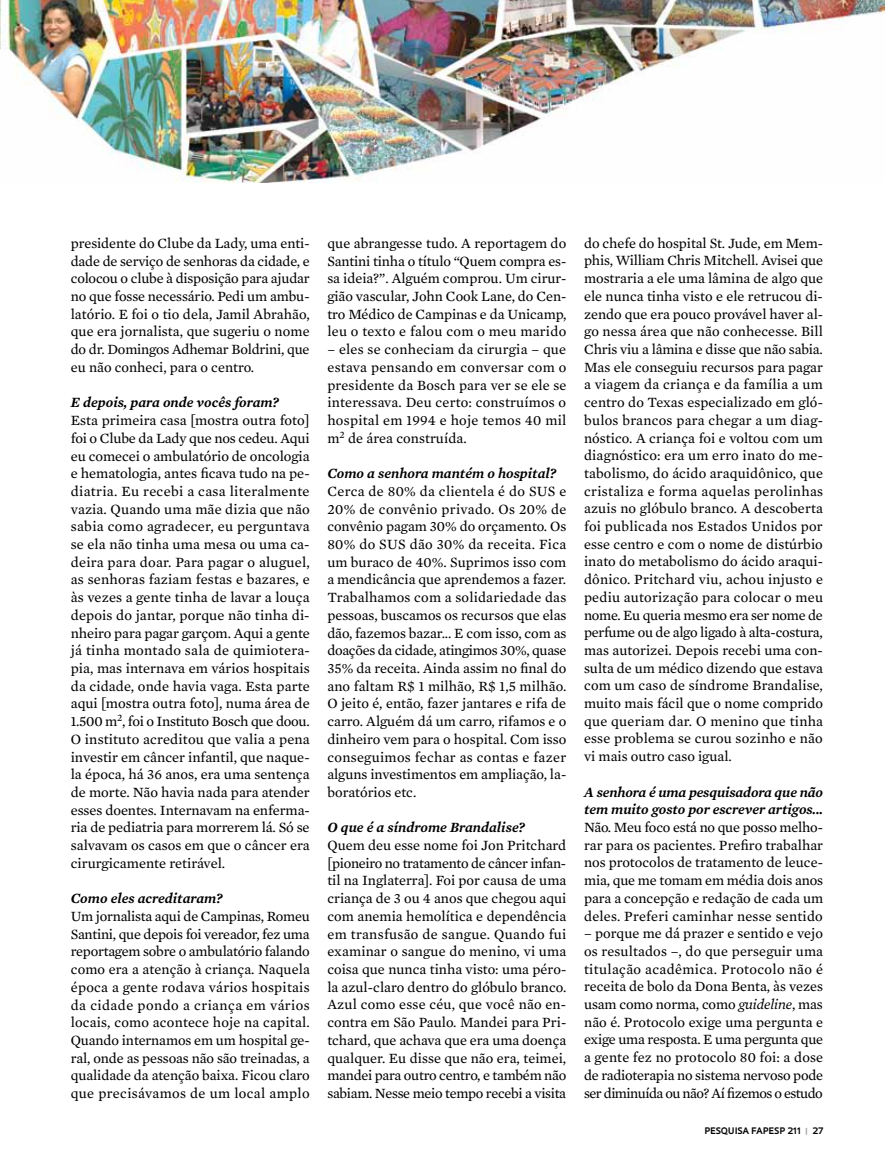
<style>
.page{position:relative;width:885px;height:1169px;background:#fff}
.page>*{position:absolute;margin:0;border:0;box-sizing:border-box;transform-origin:0 0}
.t1{font:14.4px/17.7px "Mercury Text G2";color:#000;text-align:justify}
.t2{font:italic 600 14.4px/17.7px "Mercury Text G2";letter-spacing:-.005em;color:#000}
.t3{font:700 8.7px "Oculum";letter-spacing:.01em;color:#000}
.s1{font-style:italic}
.s2{color:#939598}
</style>
<div class="page">
<img style="left:0;top:0;width:885px;height:183px">
<p class="t1" style="left:71px;top:233px;width:241px">presidente do Clube da Lady, uma enti&shy;dade de serviço de senhoras da cidade, e colocou o clube à disposição para ajudar no que fosse necessário. Pedi um ambu&shy;latório. E foi o tio dela, Jamil Abrahão, que era jornalista, que sugeriu o nome do dr. Domingos Adhemar Boldrini, que eu não conheci, para o centro.</p>
<p class="t2" style="left:71px;top:393px;width:210px">E depois, para onde vocês foram?</p>
<p class="t1" style="left:71px;top:411px;width:241px">Esta primeira casa [mostra outra foto] foi o Clube da Lady que nos cedeu. Aqui eu comecei o ambulatório de oncologia e hematologia, antes ficava tudo na pe&shy;diatria. Eu recebi a casa literalmente vazia. Quando uma mãe dizia que não sabia como agradecer, eu perguntava se ela não tinha uma mesa ou uma ca&shy;deira para doar. Para pagar o aluguel, as senhoras faziam festas e bazares, e às vezes a gente tinha de lavar a louça depois do jantar, porque não tinha di&shy;nheiro para pagar garçom. Aqui a gente já tinha montado sala de quimiotera&shy;pia, mas internava em vários hospitais da cidade, onde havia vaga. Esta parte aqui [mostra outra foto], numa área de 1.500 m<sup>2</sup>, foi o Instituto Bosch que doou.<br>O instituto acreditou que valia a pena investir em câncer infantil, que naque&shy;la época, há 36 anos, era uma sentença de morte. Não havia nada para atender esses doentes. Internavam na enferma&shy;ria de pediatria para morrerem lá. Só se salvavam os casos em que o câncer era cirurgicamente retirável.</p>
<p class="t2" style="left:71px;top:889px;width:154px">Como eles acreditaram?</p>
<p class="t1" style="left:71px;top:906px;width:241px">Um jornalista aqui de Campinas, Romeu Santini, que depois foi vereador, fez uma reportagem sobre o ambulatório falando como era a atenção à criança. Naquela época a gente rodava vários hospitais da cidade pondo a criança em vários locais, como acontece hoje na capital.<br>Quando internamos em um hospital ge&shy;ral, onde as pessoas não são treinadas, a qualidade da atenção baixa. Ficou claro que precisávamos de um local amplo</p>
<p class="t1" style="left:327px;top:233px;width:241px">que abrangesse tudo. A reportagem do Santini tinha o título “Quem compra es&shy;sa ideia?”. Alguém comprou. Um cirur&shy;gião vascular, John Cook Lane, do Cen&shy;tro Médico de Campinas e da Unicamp, leu o texto e falou com o meu marido</p>
<p class="t1" style="left:327px;top:340px;width:241px">– eles se conheciam da cirurgia – que estava pensando em conversar com o presidente da Bosch para ver se ele se interessava. Deu certo: construímos o hospital em 1994 e hoje temos 40 mil m<sup>2</sup> de área construída.</p>
<p class="t2" style="left:327px;top:464px;width:231px">Como a senhora mantém o hospital?</p>
<p class="t1" style="left:327px;top:481px;width:241px">Cerca de 80% da clientela é do SUS e 20% de convênio privado. Os 20% de convênio pagam 30% do orçamento. Os 80% do SUS dão 30% da receita. Fica um buraco de 40%. Suprimos isso com a mendicância que aprendemos a fazer.<br>Trabalhamos com a solidariedade das pessoas, buscamos os recursos que elas dão, fazemos bazar... E com isso, com as doações da cidade, atingimos 30%, quase 35% da receita. Ainda assim no final do ano faltam R$ 1 milhão, R$ 1,5 milhão.<br>O jeito é, então, fazer jantares e rifa de carro. Alguém dá um carro, rifamos e o dinheiro vem para o hospital. Com isso conseguimos fechar as contas e fazer alguns investimentos em ampliação, la&shy;boratórios etc.</p>
<p class="t2" style="left:327px;top:818px;width:199px">O que é a síndrome Brandalise?</p>
<p class="t1" style="left:327px;top:835px;width:241px">Quem deu esse nome foi Jon Pritchard [pioneiro no tratamento de câncer infan&shy;til na Inglaterra]. Foi por causa de uma criança de 3 ou 4 anos que chegou aqui com anemia hemolítica e dependência em transfusão de sangue. Quando fui examinar o sangue do menino, vi uma coisa que nunca tinha visto: uma péro&shy;la azul-claro dentro do glóbulo branco.<br>Azul como esse céu, que você não en&shy;contra em São Paulo. Mandei para Pri&shy;tchard, que achava que era uma doença qualquer. Eu disse que não era, teimei, mandei para outro centro, e também não sabiam. Nesse meio tempo recebi a visita</p>
<p class="t1" style="left:584px;top:233px;width:241px">do chefe do hospital St. Jude, em Mem&shy;phis, William Chris Mitchell. Avisei que mostraria a ele uma lâmina de algo que ele nunca tinha visto e ele retrucou di&shy;zendo que era pouco provável haver al&shy;go nessa área que não conhecesse. Bill Chris viu a lâmina e disse que não sabia.<br>Mas ele conseguiu recursos para pagar a viagem da criança e da família a um centro do Texas especializado em gló&shy;bulos brancos para chegar a um diag&shy;nóstico. A criança foi e voltou com um diagnóstico: era um erro inato do me&shy;tabolismo, do ácido araquidônico, que cristaliza e forma aquelas perolinhas azuis no glóbulo branco. A descoberta foi publicada nos Estados Unidos por esse centro e com o nome de distúrbio inato do metabolismo do ácido araqui&shy;dônico. Pritchard viu, achou injusto e pediu autorização para colocar o meu nome. Eu queria mesmo era ser nome de perfume ou de algo ligado à alta-costura, mas autorizei. Depois recebi uma con&shy;sulta de um médico dizendo que estava com um caso de síndrome Brandalise, muito mais fácil que o nome comprido que queriam dar. O menino que tinha esse problema se curou sozinho e não vi mais outro caso igual.</p>
<p class="t2" style="left:584px;top:782px;width:240px">A senhora é uma pesquisadora que não tem muito gosto por escrever artigos...</p>
<p class="t1" style="left:584px;top:817px;width:241px">Não. Meu foco está no que posso melho&shy;rar para os pacientes. Prefiro trabalhar nos protocolos de tratamento de leuce&shy;mia, que me tomam em média dois anos para a concepção e redação de cada um deles. Preferi caminhar nesse sentido</p>
<p class="t1" style="left:584px;top:923px;width:241px">– porque me dá prazer e sentido e vejo os resultados –, do que perseguir uma titulação acadêmica. Protocolo não é receita de bolo da Dona Benta, às vezes usam como norma, como <span class="s1">guideline</span>, mas não é. Protocolo exige uma pergunta e exige uma resposta. E uma pergunta que a gente fez no protocolo 80 foi: a dose de radioterapia no sistema nervoso pode ser diminuída ou não? Aí fizemos o estudo</p>
<p class="t3" style="left:704px;top:1124px;width:7px">PES</p>
<p class="t3" style="left:721px;top:1124px;width:43px">QU ISA FAPESP</p>
<p class="t3" style="left:787px;top:1124px;width:37px">211 <span class="s2">|</span> 27</p>
</div>
